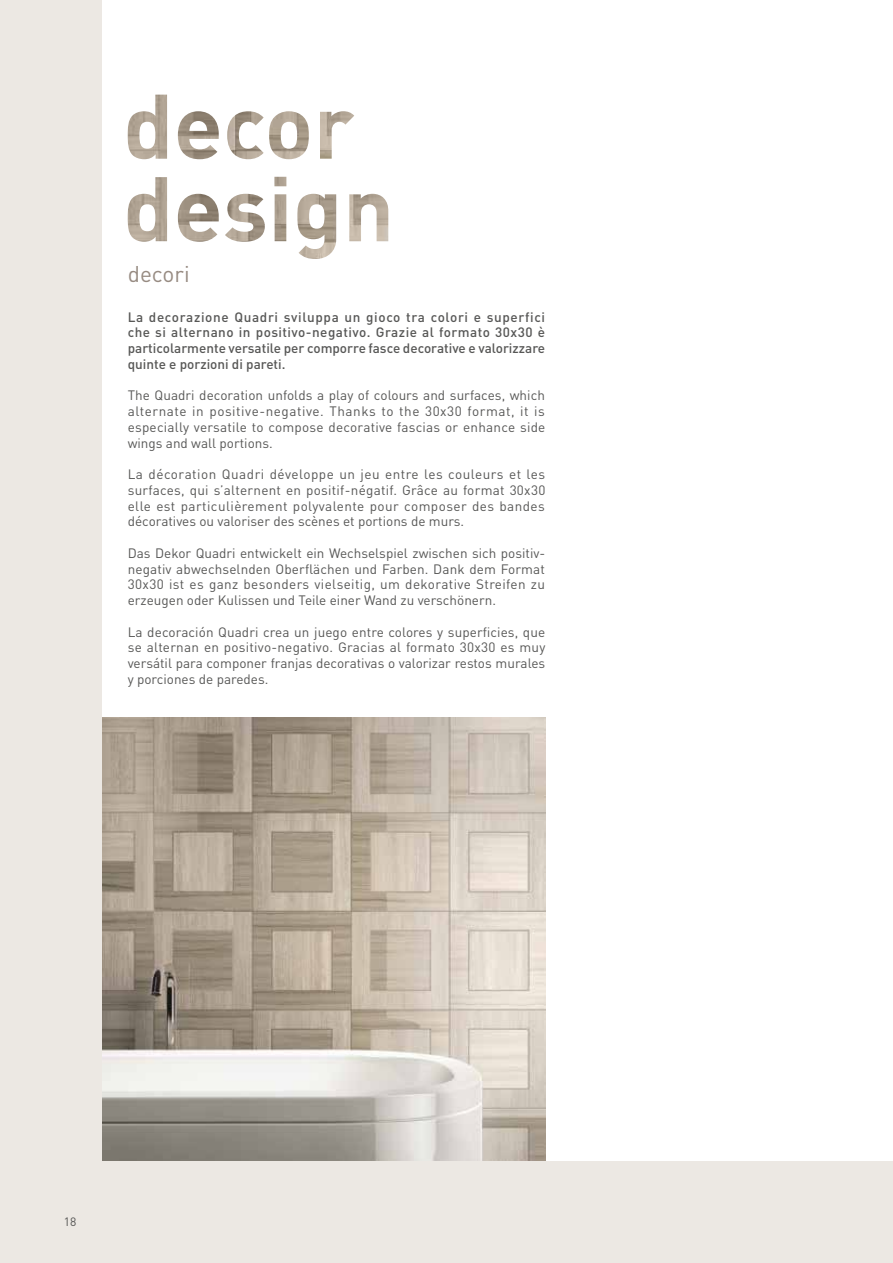
<style>
.page{position:relative;width:893px;height:1263px;background:#ece8e3}
.page>*{position:absolute;margin:0;border:0;box-sizing:border-box;transform-origin:0 0}
.t1{font:22.5px "DIN Pro";color:#978b82}
.t2{font:13.5px/15.8px "DIN Pro";color:#575756;text-align:justify}
.t3{font:500 13.5px/15.8px "DIN Pro";color:#575756;text-align:justify}
.t4{font:12px "DIN Pro";color:#575756}
</style>
<div class="page">
<div style="left:103px;top:0;width:790px;height:1160px;background:#fff"></div>
<img style="left:103px;top:718px;width:442px;height:442px">
<img style="left:128px;top:177px;width:260px;height:82px">
<img style="left:128px;top:95px;width:226px;height:64px">
<h1 class="t1" style="left:128px;top:259px;width:63px">decori</h1>
<p class="t3" style="left:128px;top:309px;width:419px">La decorazione Quadri sviluppa un gioco tra colori e superfici che si alternano in positivo-negativo. Grazie al formato 30x30 è particolarmente versatile per comporre fasce decorative e valorizzare quinte e porzioni di pareti.</p>
<p class="t2" style="left:128px;top:387px;width:419px">The Quadri decoration unfolds a play of colours and surfaces, which alternate in positive-negative. Thanks to the 30x30 format, it is especially versatile to compose decorative fascias or enhance side wings and wall portions.</p>
<p class="t2" style="left:128px;top:466px;width:419px">La décoration Quadri développe un jeu entre les couleurs et les surfaces, qui s’alternent en positif-négatif. Grâce au format 30x30 elle est particulièrement polyvalente pour composer des bandes décoratives ou valoriser des scènes et portions de murs.</p>
<p class="t2" style="left:128px;top:545px;width:419px">Das Dekor Quadri entwickelt ein Wechselspiel zwischen sich positiv&shy;negativ abwechselnden Oberflächen und Farben. Dank dem Format 30x30 ist es ganz besonders vielseitig, um dekorative Streifen zu erzeugen oder Kulissen und Teile einer Wand zu verschönern.</p>
<p class="t2" style="left:128px;top:624px;width:419px">La decoración Quadri crea un juego entre colores y superficies, que se alternan en positivo-negativo. Gracias al formato 30x30 es muy versátil para componer franjas decorativas o valorizar restos murales y porciones de paredes.</p>
<p class="t4" style="left:64px;top:1214px;width:14px">18</p>
</div>
